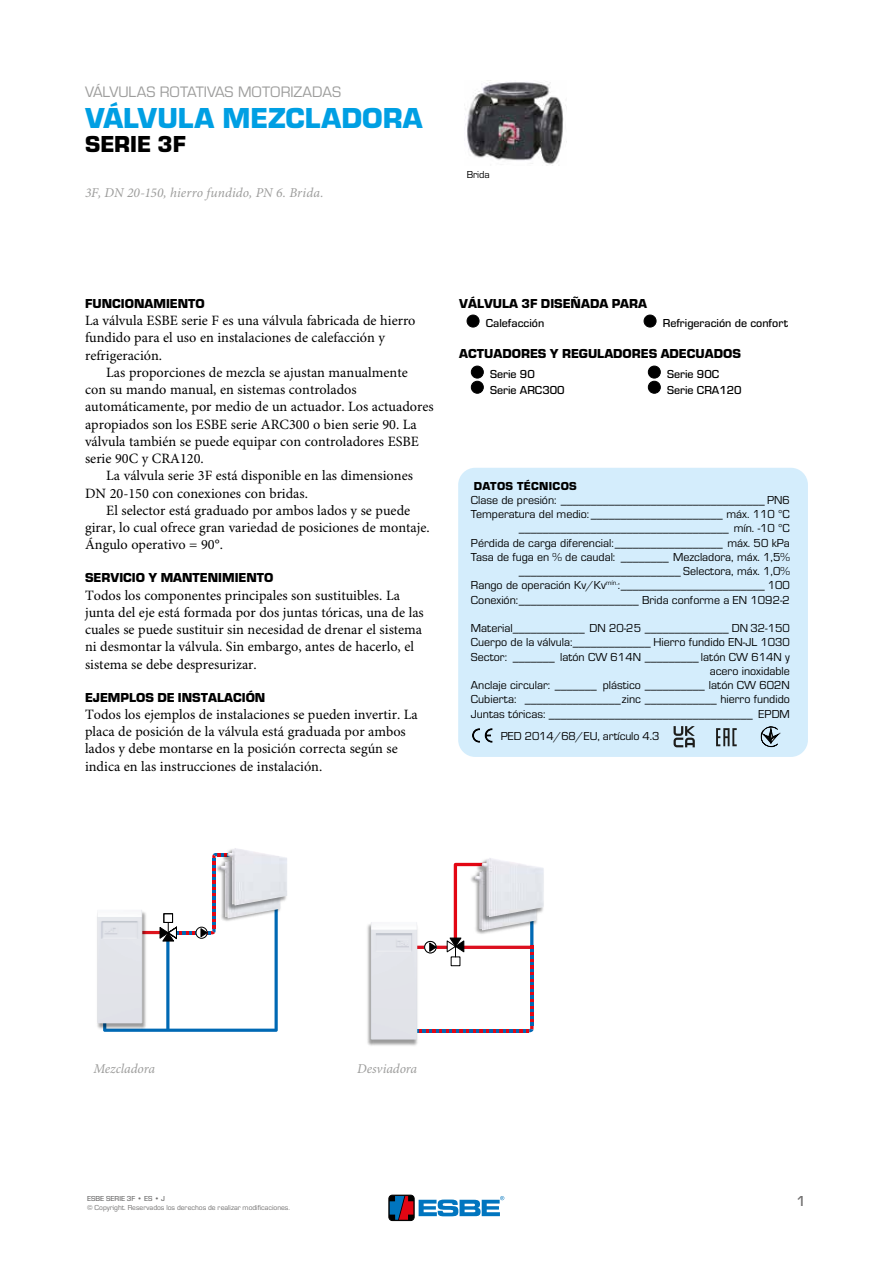
<style>
.page{position:relative;width:893px;height:1263px;background:#fff}
.page>*{position:absolute;margin:0;border:0;box-sizing:border-box;transform-origin:0 0}
.t1{font:700 30px "ESBE Eurostile";color:#009fe3}
.t2{font:700 24px "ESBE Eurostile";color:#000}
.t3{font:15.75px "ESBE Eurostile";color:#9d9d9c}
.t4{font:500 15px "ESBE Eurostile";color:#706f6f}
.t5{font:14.25px/17.2px "Minion Pro";color:#000}
.t6{font:700 13.5px "ESBE Eurostile";color:#000}
.t7{font:italic 13.5px "Minion Pro";letter-spacing:-.005em;color:#9d9d9c}
.t8{font:12px/14.2px "ESBE Eurostile";color:#000;text-align:right}
.t9{font:500 12px/15.1px "ESBE Eurostile";color:#000}
.t10{font:700 12px "ESBE Eurostile";letter-spacing:.025em;color:#000}
.t11{font:10.5px "ESBE Eurostile";color:#000}
.t12{font:7.5px "ESBE Eurostile";color:#706f6f}
.t13{font:500 7.5px "ESBE Eurostile";color:#706f6f}
</style>
<div class="page">
<svg style="left:155px;top:853px;width:123px;height:179px"></svg>
<img style="left:97px;top:911px;width:58px;height:121px">
<img style="left:97px;top:910px;width:45px;height:113px">
<img style="left:215px;top:858px;width:63px;height:66px">
<img style="left:220px;top:861px;width:58px;height:57px">
<img style="left:221px;top:853px;width:60px;height:59px">
<img style="left:227px;top:848px;width:60px;height:57px">
<svg style="left:421px;top:862px;width:113px;height:170px"></svg>
<img style="left:367px;top:924px;width:54px;height:122px">
<img style="left:371px;top:922px;width:46px;height:118px">
<img style="left:469px;top:868px;width:65px;height:68px">
<img style="left:475px;top:924px;width:60px;height:6px">
<img style="left:475px;top:862px;width:62px;height:62px">
<img style="left:482px;top:858px;width:62px;height:59px">
<img style="left:465px;top:82px;width:101px;height:84px">
<div style="left:458px;top:468px;width:350px;height:289px;background:#d4edfc;border-radius:17px"></div>
<div style="left:471px;top:366px;width:12px;height:12px;background:#000;border-radius:50%"></div>
<div style="left:471px;top:366px;width:13px;height:12px;border:1px solid #000;border-radius:50%"></div>
<div style="left:471px;top:381px;width:12px;height:12px;background:#000;border-radius:50%"></div>
<div style="left:471px;top:381px;width:13px;height:13px;border:1px solid #000;border-radius:50%"></div>
<div style="left:648px;top:366px;width:12px;height:12px;background:#000;border-radius:50%"></div>
<div style="left:648px;top:366px;width:13px;height:12px;border:1px solid #000;border-radius:50%"></div>
<div style="left:648px;top:381px;width:12px;height:12px;background:#000;border-radius:50%"></div>
<div style="left:648px;top:381px;width:13px;height:13px;border:1px solid #000;border-radius:50%"></div>
<div style="left:467px;top:315px;width:12px;height:12px;background:#000;border-radius:50%"></div>
<div style="left:467px;top:315px;width:12px;height:12px;border:1px solid #000;border-radius:50%"></div>
<div style="left:644px;top:315px;width:12px;height:12px;background:#000;border-radius:50%"></div>
<div style="left:644px;top:315px;width:12px;height:12px;border:1px solid #000;border-radius:50%"></div>
<svg style="left:716px;top:728px;width:21px;height:18px"></svg>
<svg style="left:674px;top:726px;width:21px;height:21px"></svg>
<svg style="left:472px;top:728px;width:21px;height:15px"></svg>
<svg style="left:760px;top:726px;width:18px;height:21px"></svg>
<div style="left:389px;top:1195px;width:25px;height:25px;border:1px solid #000;border-radius:4px"></div>
<svg style="left:390px;top:1196px;width:23px;height:24px"></svg>
<svg style="left:419px;top:1196px;width:85px;height:20px"></svg>
<p class="t3" style="left:85px;top:83px;width:258px">VÁLVULAS ROTATIVAS MOTORIZADAS</p>
<h1 class="t1" style="left:85px;top:102px;width:339px">VÁLVULA MEZCLADORA</h1>
<h2 class="t2" style="left:85px;top:131px;width:103px">SERIE 3F</h2>
<p class="t7" style="left:85px;top:184px;width:240px">3F, DN 20-150, hierro fundido, PN 6. Brida.</p>
<p class="t11" style="left:467px;top:169px;width:25px">Brida</p>
<p class="t6" style="left:85px;top:296px;width:121px">FUNCIONAMIENTO</p>
<p class="t5" style="left:85px;top:312px;width:332px">La válvula ESBE serie F es una válvula fabricada de hierro fundido para el uso en instalaciones de calefacción y refrigeración.</p>
<p class="t5" style="left:85px;top:364px;width:350px;text-indent:21px">Las proporciones de mezcla se ajustan manualmente<br>con su mando manual, en sistemas controlados automáticamente, por medio de un actuador. Los actuadores apropiados son los ESBE serie ARC300 o bien serie 90. La válvula también se puede equipar con controladores ESBE serie 90C y CRA120.</p>
<p class="t5" style="left:85px;top:468px;width:329px;text-indent:21px">La válvula serie 3F está disponible en las dimensiones<br>DN 20-150 con conexiones con bridas.</p>
<p class="t5" style="left:85px;top:502px;width:346px;text-indent:21px">El selector está graduado por ambos lados y se puede girar, lo cual ofrece gran variedad de posiciones de montaje.<br>Ángulo operativo = 90°.</p>
<p class="t6" style="left:85px;top:570px;width:190px">SERVICIO Y MANTENIMIENTO</p>
<p class="t5" style="left:85px;top:587px;width:340px">Todos los componentes principales son sustituibles. La junta del eje está formada por dos juntas tóricas, una de las cuales se puede sustituir sin necesidad de drenar el sistema ni desmontar la válvula. Sin embargo, antes de hacerlo, el sistema se debe despresurizar.</p>
<p class="t6" style="left:85px;top:690px;width:182px">EJEMPLOS DE INSTALACIÓN</p>
<p class="t5" style="left:85px;top:706px;width:334px">Todos los ejemplos de instalaciones se pueden invertir. La placa de posición de la válvula está graduada por ambos lados y debe montarse en la posición correcta según se indica en las instrucciones de instalación.</p>
<p class="t6" style="left:459px;top:296px;width:189px">VÁLVULA 3F DISEÑADA PARA</p>
<p class="t9" style="left:486px;top:316px;width:60px">Calefacción</p>
<p class="t9" style="left:663px;top:316px;width:127px">Refrigeración de confort</p>
<p class="t6" style="left:459px;top:346px;width:283px">ACTUADORES Y REGULADORES ADECUADOS</p>
<p class="t9" style="left:490px;top:367px;width:76px">Serie 90<br>Serie ARC300</p>
<p class="t9" style="left:667px;top:367px;width:76px">Serie 90C<br>Serie CRA120</p>
<p class="t10" style="left:474px;top:479px;width:104px">DATOS TÉCNICOS</p>
<p class="t8" style="left:471px;top:493px;width:320px">Clase de presión: __________________________________ PN6<br>Temperatura del medio: ______________________ máx. 110 °C ___________________________________ mín. -10 °C<br>Pérdida de carga diferencial:__________________ máx. 50 kPa Tasa de fuga en % de caudal: ________ Mezcladora, máx. 1,5% ___________________________ Selectora, máx. 1,0%<br>Rango de operación Kv/Kv<sup>mín.</sup>:________________________ 100<br>Conexión:____________________ Brida conforme a EN 1092-2</p>
<p class="t8" style="left:471px;top:621px;width:320px">Material____________ DN 20-25 ______________ DN 32-150<br>Cuerpo de la válvula:_____________ Hierro fundido EN-JL 1030<br>Sector: _______ latón CW 614N _________ latón CW 614N y acero inoxidable<br>Anclaje circular: _______ plástico __________ latón CW 602N Cubierta: ________________zinc ____________ hierro fundido Juntas tóricas: __________________________________ EPDM</p>
<p class="t8" style="left:501px;top:729px;width:160px">PED 2014/68/EU, artículo 4.3</p>
<p class="t7" style="left:94px;top:1060px;width:63px">Mezcladora</p>
<p class="t7" style="left:357px;top:1060px;width:62px">Desviadora</p>
<p class="t13" style="left:87px;top:1194px;width:79px">ESBE SERIE 3F • ES • J</p>
<p class="t12" style="left:87px;top:1203px;width:204px">© Copyright. Reservados los derechos de realizar modificaciones.</p>
<p class="t4" style="left:796px;top:1193px;width:11px">1</p>
</div>
